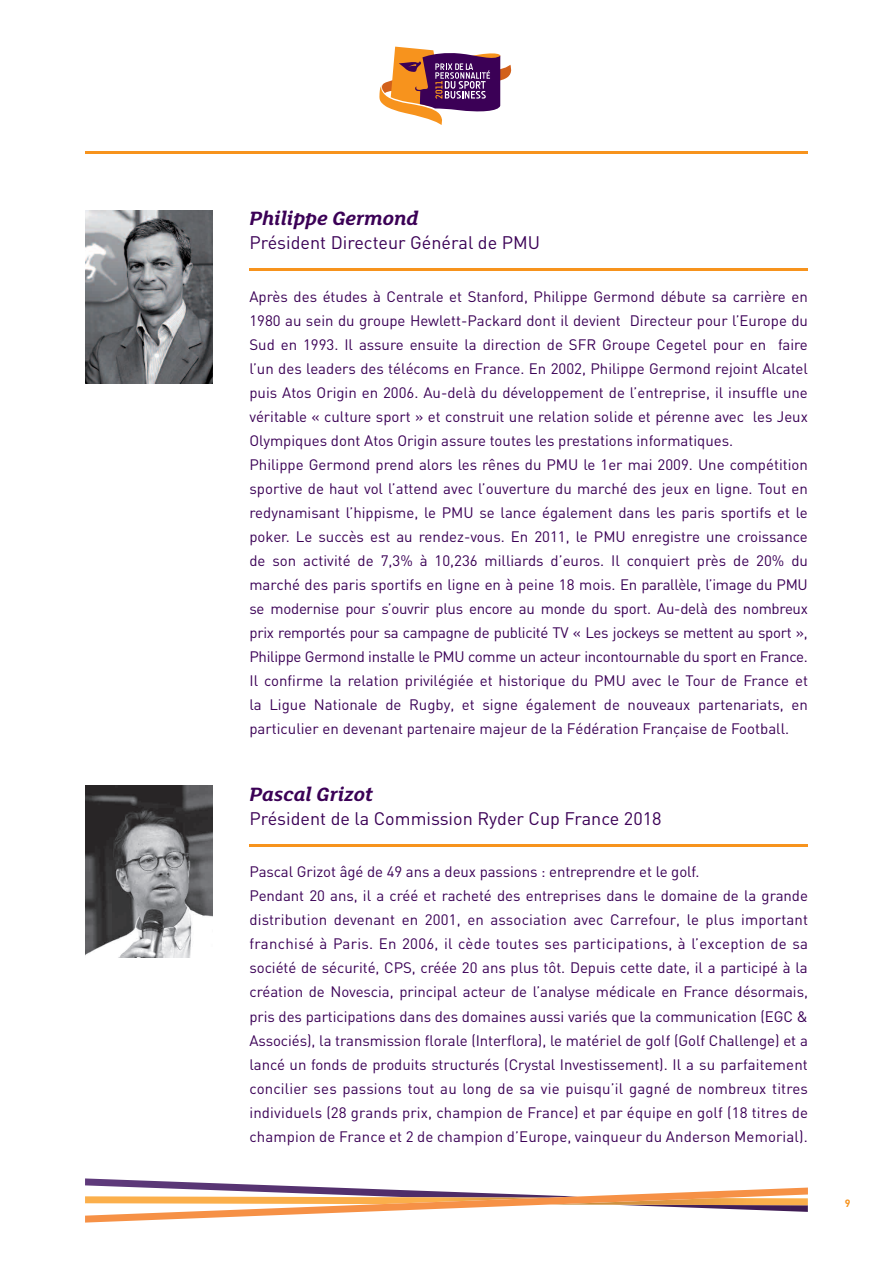
<style>
.page{position:relative;width:893px;height:1263px;background:#fff}
.page>*{position:absolute;margin:0;border:0;box-sizing:border-box;transform-origin:0 0}
.t1{font:italic 700 21px "FS Lola";color:#3b0056}
.t2{font:18px "DIN";color:#3b0056}
.t3{font:15px/24px "DIN";color:#3b0056}
.t4{font:700 10.5px "DIN";color:#f7931d}
</style>
<div class="page">
<svg style="left:379px;top:47px;width:133px;height:78px"></svg>
<hr style="left:85px;top:151px;width:723px;height:3px;background:#f7931d">
<hr style="left:249px;top:268px;width:559px;height:3px;background:#f7931d">
<img style="left:85px;top:211px;width:127px;height:172px">
<img style="left:85px;top:785px;width:127px;height:172px">
<hr style="left:249px;top:844px;width:559px;height:2px;background:#f7931d">
<svg style="left:85px;top:1178px;width:723px;height:44px"></svg>
<h1 class="t1" style="left:249px;top:204px;width:171px">Philippe Germond</h1>
<p class="t2" style="left:249px;top:231px;width:292px">Président Directeur Général de PMU</p>
<p class="t3" style="left:249px;top:284px;width:560px">Après des études à Centrale et Stanford, Philippe Germond débute sa carrière en 1980 au sein du groupe Hewlett-Packard dont il devient Directeur pour l’Europe du Sud en 1993. Il assure ensuite la direction de SFR Groupe Cegetel pour en faire l’un des leaders des télécoms en France. En 2002, Philippe Germond rejoint Alcatel puis Atos Origin en 2006. Au-delà du développement de l’entreprise, il insuffle une véritable « culture sport » et construit une relation solide et pérenne avec les Jeux Olympiques dont Atos Origin assure toutes les prestations informatiques.<br>Philippe Germond prend alors les rênes du PMU le 1er mai 2009. Une compétition sportive de haut vol l’attend avec l’ouverture du marché des jeux en ligne. Tout en redynamisant l’hippisme, le PMU se lance également dans les paris sportifs et le poker. Le succès est au rendez-vous. En 2011, le PMU enregistre une croissance de son activité de 7,3% à 10,236 milliards d’euros. Il conquiert près de 20% du marché des paris sportifs en ligne en à peine 18 mois. En parallèle, l’image du PMU se modernise pour s’ouvrir plus encore au monde du sport. Au-delà des nombreux prix remportés pour sa campagne de publicité TV « Les jockeys se mettent au sport », Philippe Germond installe le PMU comme un acteur incontournable du sport en France.<br>Il confirme la relation privilégiée et historique du PMU avec le Tour de France et la Ligue Nationale de Rugby, et signe également de nouveaux partenariats, en particulier en devenant partenaire majeur de la Fédération Française de Football.</p>
<h1 class="t1" style="left:249px;top:779px;width:125px">Pascal Grizot</h1>
<p class="t2" style="left:249px;top:807px;width:414px">Président de la Commission Ryder Cup France 2018</p>
<p class="t3" style="left:249px;top:860px;width:560px">Pascal Grizot âgé de 49 ans a deux passions : entreprendre et le golf.<br>Pendant 20 ans, il a créé et racheté des entreprises dans le domaine de la grande distribution devenant en 2001, en association avec Carrefour, le plus important franchisé à Paris. En 2006, il cède toutes ses participations, à l’exception de sa société de sécurité, CPS, créée 20 ans plus tôt. Depuis cette date, il a participé à la création de Novescia, principal acteur de l’analyse médicale en France désormais, pris des participations dans des domaines aussi variés que la communication (EGC &amp; Associés), la transmission florale (Interflora), le matériel de golf (Golf Challenge) et a lancé un fonds de produits structurés (Crystal Investissement). Il a su parfaitement concilier ses passions tout au long de sa vie puisqu’il gagné de nombreux titres individuels (28 grands prix, champion de France) et par équipe en golf (18 titres de champion de France et 2 de champion d’Europe, vainqueur du Anderson Memorial).</p>
<p class="t4" style="left:845px;top:1196px;width:7px">9</p>
</div>
